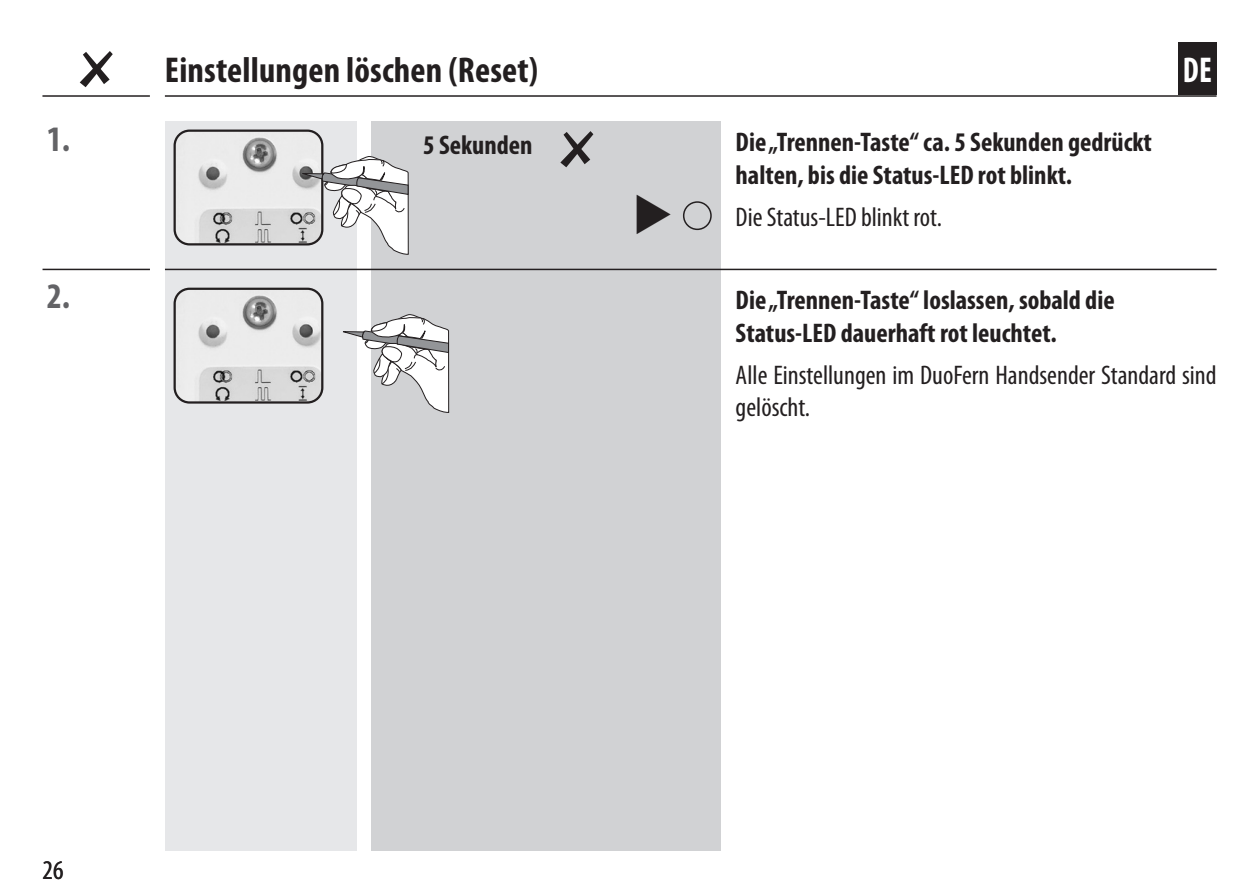
<style>
.page{position:relative;width:1259px;height:893px;background:#fff}
.page>*{position:absolute;margin:0;border:0;box-sizing:border-box;transform-origin:0 0}
.Kapitelüberschriften{font:700 condensed 36px "Myriad Pro";letter-spacing:.005em;color:#231f20}
.t1{font:700 condensed 36px "Myriad Pro";color:#636366}
.t2{font:700 condensed 36px "Myriad Pro";color:#fff;scale:.9 1}
.Handlungsschritte_Fe{font:700 condensed 27px/32.4px "Myriad Pro";color:#231f20}
.Fließtext_-_DE{font:condensed 27px/32.4px "Myriad Pro";color:#231f20}
.Handlungsschritte{font:700 condensed 27px "Myriad Pro";color:#231f20}
</style>
<div class="page">
<div style="left:165px;top:121px;width:192px;height:730px;background:#e6e7e9"></div>
<div style="left:372px;top:121px;width:348px;height:730px;background:#d1d2d4"></div>
<hr style="left:165px;top:95px;width:1051px;height:2px;background:#231f20">
<hr style="left:42px;top:95px;width:108px;height:2px;background:#231f20">
<div style="left:1178px;top:42px;width:38px;height:53px;background:#231f20"></div>
<div style="left:683px;top:201px;width:29px;height:29px;border:2px solid #231f20;border-radius:50%"></div>
<hr style="left:165px;top:269px;width:1051px;height:1px;background:#231f20">
<hr style="left:43px;top:269px;width:107px;height:1px;background:#231f20">
<img style="left:176px;top:131px;width:146px;height:112px">
<div style="left:173px;top:130px;width:150px;height:115px;border:2px solid #231f20;border-radius:15px"></div>
<svg style="left:302px;top:156px;width:106px;height:98px"></svg>
<svg style="left:560px;top:131px;width:33px;height:36px"></svg>
<svg style="left:80px;top:51px;width:33px;height:36px"></svg>
<img style="left:176px;top:289px;width:146px;height:112px">
<div style="left:173px;top:288px;width:150px;height:116px;border:2px solid #231f20;border-radius:15px"></div>
<svg style="left:343px;top:314px;width:106px;height:98px"></svg>
<p class="t1" style="left:47px;top:120px;width:25px">1.</p>
<p class="t1" style="left:47px;top:276px;width:25px">2.</p>
<p class="Kapitelüberschriften" style="left:165px;top:51px;width:375px">Einstellungen löschen (Reset)</p>
<p class="Handlungsschritte" style="left:423px;top:130px;width:111px">5 Sekunden</p>
<p class="Fließtext_-_DE" style="left:42px;top:855px;width:23px">26</p>
<p class="Handlungsschritte_Fe" style="left:735px;top:127px;width:418px">Die „Trennen-Taste“ ca. 5 Sekunden gedrückt halten, bis die Status-LED rot blinkt.</p>
<p class="Fließtext_-_DE" style="left:735px;top:201px;width:208px">Die Status-LED blinkt rot.</p>
<h1 class="t2" style="left:1183px;top:50px;width:34px">DE</h1>
<p class="Handlungsschritte_Fe" style="left:735px;top:285px;width:380px">Die „Trennen-Taste“ loslassen, sobald die<br>Status-LED dauerhaft rot leuchtet.</p>
<p class="Fließtext_-_DE" style="left:735px;top:359px;width:482px">Alle Einstellungen im DuoFern Handsender Standard sind gelöscht.</p>
</div>
